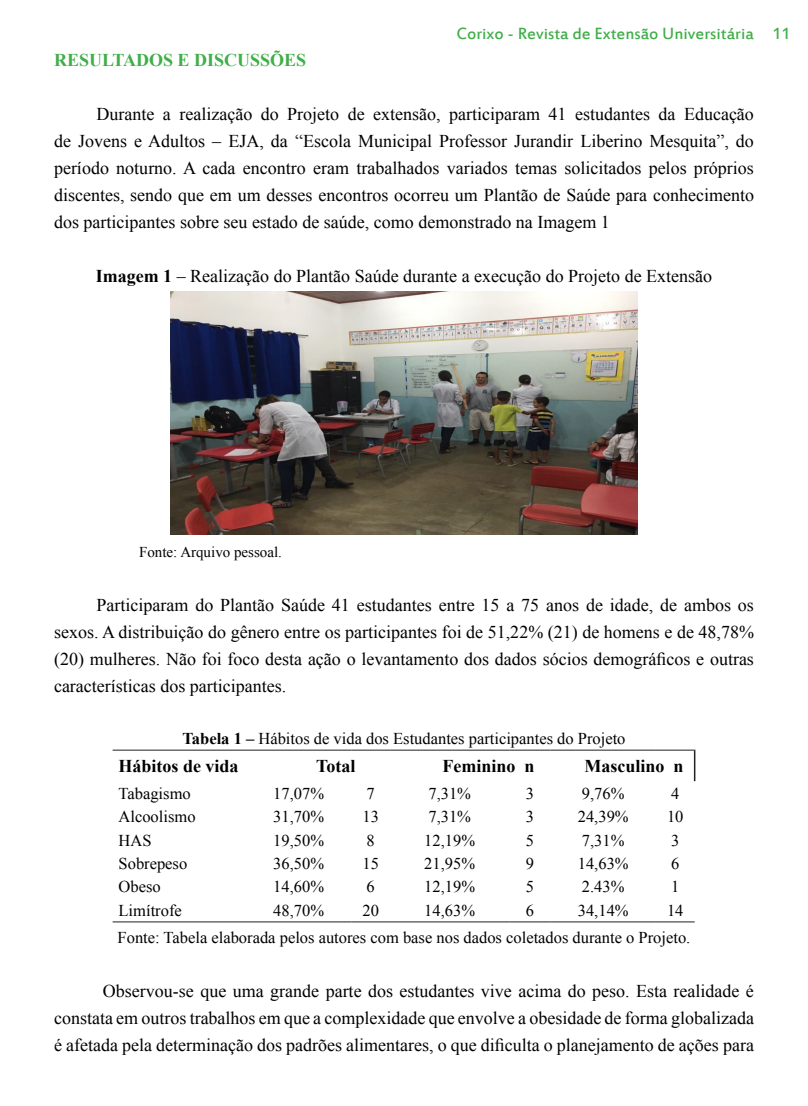
<style>
.page{position:relative;width:808px;height:1106px;background:#fff}
.page>*{position:absolute;margin:0;border:0;box-sizing:border-box;transform-origin:0 0}
.VERSO{font:18px/27px "Times New Roman";color:#000;text-align:justify}
.t1{font:18px "Estrangelo Edessa";color:#40ae49}
.t2{font:700 18px "Times New Roman";color:#000}
.t3{font:700 18px "Times New Roman";color:#40ae49}
.VERSO-2{font:16.5px "Times New Roman";color:#000}
.t4{font:15px "Times New Roman";color:#000}
.s1{font-weight:700}
</style>
<div class="page">
<img style="left:171px;top:291px;width:466px;height:243px">
<hr style="left:694px;top:750px;width:1px;height:31px;background:#231f20">
<hr style="left:113px;top:749px;width:133px;height:1px;background:#231f20">
<hr style="left:246px;top:749px;width:105px;height:1px;background:#231f20">
<hr style="left:351px;top:749px;width:39px;height:1px;background:#231f20">
<hr style="left:390px;top:749px;width:119px;height:1px;background:#231f20">
<hr style="left:509px;top:749px;width:42px;height:1px;background:#231f20">
<hr style="left:551px;top:749px;width:105px;height:1px;background:#231f20">
<hr style="left:656px;top:749px;width:39px;height:1px;background:#231f20">
<hr style="left:113px;top:921px;width:133px;height:1px;background:#231f20">
<hr style="left:246px;top:921px;width:105px;height:1px;background:#231f20">
<hr style="left:351px;top:921px;width:39px;height:1px;background:#231f20">
<hr style="left:390px;top:921px;width:119px;height:1px;background:#231f20">
<hr style="left:509px;top:921px;width:42px;height:1px;background:#231f20">
<hr style="left:551px;top:921px;width:105px;height:1px;background:#231f20">
<hr style="left:656px;top:921px;width:39px;height:1px;background:#231f20">
<p class="t3" style="left:54px;top:48px;width:254px">RESULTADOS E DISCUSSÕES</p>
<p class="t1" style="left:456px;top:25px;width:336px">Corixo - Revista de Extensão Universitária 11</p>
<p class="VERSO" style="left:54px;top:100px;width:701px;text-indent:43px">Durante a realização do Projeto de extensão, participaram 41 estudantes da Educação de Jovens e Adultos – EJA, da “Escola Municipal Professor Jurandir Liberino Mesquita”, do período noturno. A cada encontro eram trabalhados variados temas solicitados pelos próprios discentes, sendo que em um desses encontros ocorreu um Plantão de Saúde para conhecimento dos participantes sobre seu estado de saúde, como demonstrado na Imagem 1</p>
<p class="VERSO" style="left:96px;top:262px;width:618px"><span class="s1">Imagem 1</span> – Realização do Plantão Saúde durante a execução do Projeto de Extensão</p>
<p class="t4" style="left:139px;top:542px;width:144px">Fonte: Arquivo pessoal.</p>
<p class="VERSO" style="left:54px;top:591px;width:701px;text-indent:43px">Participaram do Plantão Saúde 41 estudantes entre 15 a 75 anos de idade, de ambos os sexos. A distribuição do gênero entre os participantes foi de 51,22% (21) de homens e de 48,78% (20) mulheres. Não foi foco desta ação o levantamento dos dados sócios demográficos e outras características dos participantes.</p>
<p class="VERSO-2" style="left:182px;top:727px;width:445px"><span class="s1">Tabela 1 –</span> Hábitos de vida dos Estudantes participantes do Projeto</p>
<p class="t2" style="left:119px;top:753px;width:122px">Hábitos de vida</p>
<p class="t2" style="left:316px;top:753px;width:41px">Total</p>
<p class="t2" style="left:442px;top:753px;width:94px">Feminino n</p>
<p class="t2" style="left:584px;top:753px;width:101px">Masculino n</p>
<p class="VERSO-2" style="left:119px;top:782px;width:74px">Tabagismo</p>
<p class="VERSO-2" style="left:273px;top:782px;width:52px">17,07%</p>
<p class="VERSO-2" style="left:367px;top:782px;width:10px">7</p>
<p class="VERSO-2" style="left:428px;top:782px;width:44px">7,31%</p>
<p class="VERSO-2" style="left:526px;top:782px;width:10px">3</p>
<p class="VERSO-2" style="left:582px;top:782px;width:44px">9,76%</p>
<p class="VERSO-2" style="left:671px;top:782px;width:10px">4</p>
<p class="VERSO-2" style="left:119px;top:805px;width:79px">Alcoolismo</p>
<p class="VERSO-2" style="left:273px;top:805px;width:52px">31,70%</p>
<p class="VERSO-2" style="left:362px;top:805px;width:18px">13</p>
<p class="VERSO-2" style="left:428px;top:805px;width:44px">7,31%</p>
<p class="VERSO-2" style="left:526px;top:805px;width:10px">3</p>
<p class="VERSO-2" style="left:578px;top:805px;width:52px">24,39%</p>
<p class="VERSO-2" style="left:667px;top:805px;width:18px">10</p>
<p class="VERSO-2" style="left:119px;top:829px;width:34px">HAS</p>
<p class="VERSO-2" style="left:273px;top:829px;width:52px">19,50%</p>
<p class="VERSO-2" style="left:367px;top:829px;width:10px">8</p>
<p class="VERSO-2" style="left:424px;top:829px;width:52px">12,19%</p>
<p class="VERSO-2" style="left:526px;top:829px;width:10px">5</p>
<p class="VERSO-2" style="left:582px;top:829px;width:44px">7,31%</p>
<p class="VERSO-2" style="left:671px;top:829px;width:10px">3</p>
<p class="VERSO-2" style="left:119px;top:852px;width:70px">Sobrepeso</p>
<p class="VERSO-2" style="left:273px;top:852px;width:52px">36,50%</p>
<p class="VERSO-2" style="left:362px;top:852px;width:18px">15</p>
<p class="VERSO-2" style="left:424px;top:852px;width:52px">21,95%</p>
<p class="VERSO-2" style="left:526px;top:852px;width:10px">9</p>
<p class="VERSO-2" style="left:578px;top:852px;width:52px">14,63%</p>
<p class="VERSO-2" style="left:671px;top:852px;width:10px">6</p>
<p class="VERSO-2" style="left:119px;top:875px;width:44px">Obeso</p>
<p class="VERSO-2" style="left:273px;top:875px;width:52px">14,60%</p>
<p class="VERSO-2" style="left:367px;top:875px;width:10px">6</p>
<p class="VERSO-2" style="left:424px;top:875px;width:52px">12,19%</p>
<p class="VERSO-2" style="left:526px;top:875px;width:10px">5</p>
<p class="VERSO-2" style="left:582px;top:875px;width:44px">2.43%</p>
<p class="VERSO-2" style="left:671px;top:875px;width:10px">1</p>
<p class="VERSO-2" style="left:119px;top:899px;width:65px">Limítrofe</p>
<p class="VERSO-2" style="left:273px;top:899px;width:52px">48,70%</p>
<p class="VERSO-2" style="left:362px;top:899px;width:18px">20</p>
<p class="VERSO-2" style="left:424px;top:899px;width:52px">14,63%</p>
<p class="VERSO-2" style="left:526px;top:899px;width:10px">6</p>
<p class="VERSO-2" style="left:578px;top:899px;width:52px">34,14%</p>
<p class="VERSO-2" style="left:667px;top:899px;width:18px">14</p>
<p class="VERSO-2" style="left:118px;top:926px;width:574px">Fonte: Tabela elaborada pelos autores com base nos dados coletados durante o Projeto.</p>
<p class="VERSO" style="left:54px;top:977px;width:701px;text-indent:49px">Observou-se que uma grande parte dos estudantes vive acima do peso. Esta realidade é constata em outros trabalhos em que a complexidade que envolve a obesidade de forma globalizada é afetada pela determinação dos padrões alimentares, o que dificulta o planejamento de ações para</p>
</div>
